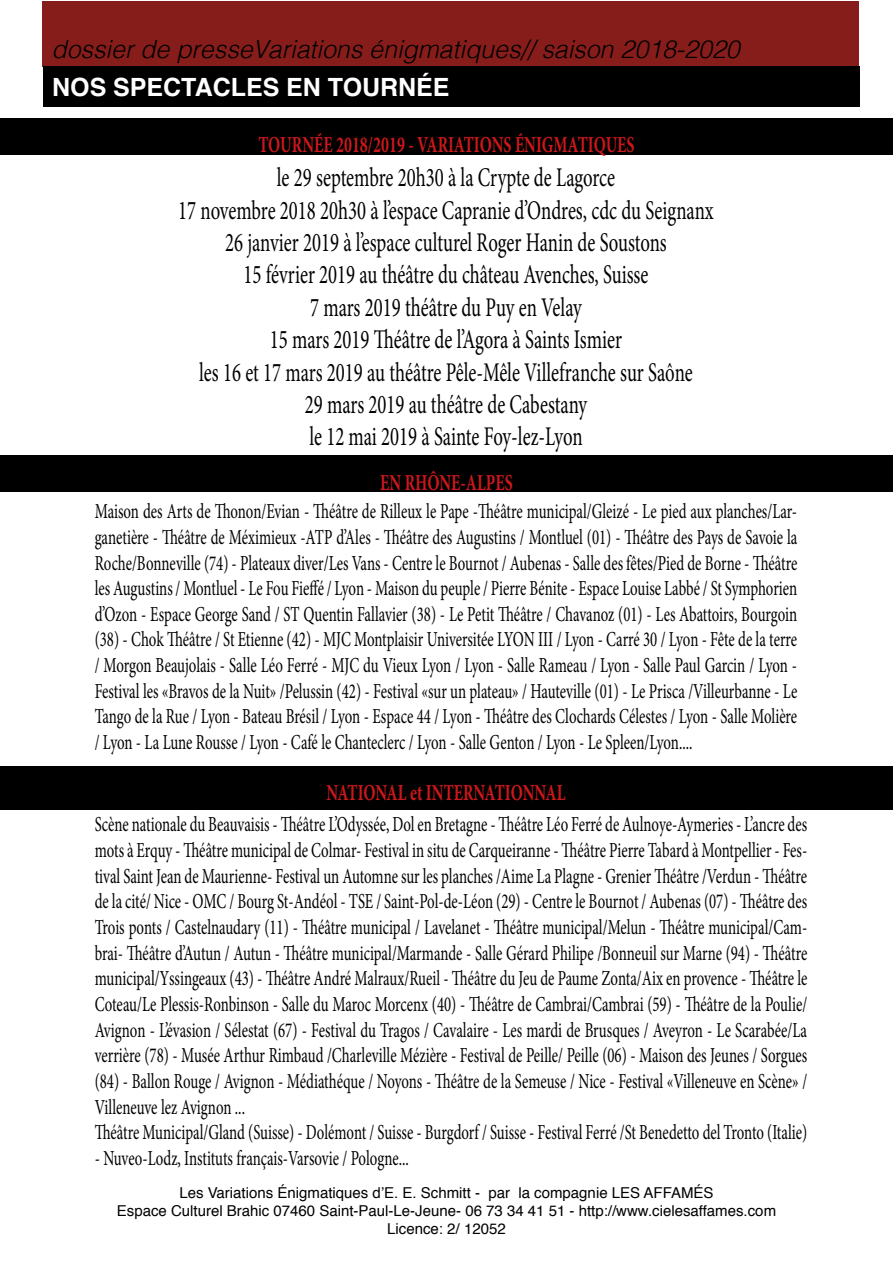
<style>
.page{position:relative;width:893px;height:1263px;background:#fff}
.page>*{position:absolute;margin:0;border:0;box-sizing:border-box;transform-origin:0 0}
.t1{font:27px/32.4px "Minion Pro";color:#000;text-align:center;scale:.69 1}
.t2{font:italic 300 25.05px "Helvetica";color:#000}
.t3{font:700 25.05px "Helvetica";color:#fff}
.t4{font:700 22.95px "Minion Pro";color:#cd171a;scale:.69 1}
.t5{font:21.3px/25.7px "Minion Pro";color:#000;text-align:justify;scale:.69 1}
.t6{font:15px/18px "Helvetica";color:#000;text-align:center}
</style>
<div class="page">
<div style="left:43px;top:1px;width:816px;height:65px;background:#861d1b"></div>
<div style="left:43px;top:66px;width:817px;height:41px;background:#000"></div>
<div style="left:0;top:455px;width:893px;height:37px;background:#000"></div>
<div style="left:0;top:766px;width:892px;height:43px;background:#000"></div>
<div style="left:0;top:118px;width:893px;height:37px;background:#000"></div>
<p class="t2" style="left:52px;top:27px;width:690px">dossier de presseVariations énigmatiques// saison 2018-2020</p>
<p class="t3" style="left:52px;top:67px;width:399px">NOS SPECTACLES EN TOURNÉE</p>
<p class="t4" style="left:258px;top:129px;width:547px">TOURNÉE 2018/2019 - VARIATIONS ÉNIGMATIQUES</p>
<p class="t1" style="left:178px;top:161px;width:778px">le 29 septembre 20h30 à la Crypte de Lagorce<br>17 novembre 2018 20h30 à l’espace Capranie d’Ondres, cdc du Seignanx 26 janvier 2019 à l’espace culturel Roger Hanin de Soustons<br>15 février 2019 au théâtre du château Avenches, Suisse<br>7 mars 2019 théâtre du Puy en Velay<br>15 mars 2019 Théâtre de l’Agora à Saints Ismier<br>les 16 et 17 mars 2019 au théâtre Pêle-Mêle Villefranche sur Saône<br>29 mars 2019 au théâtre de Cabestany<br>le 12 mai 2019 à Sainte Foy-lez-Lyon</p>
<p class="t4" style="left:380px;top:466px;width:193px">EN RHÔNE-ALPES</p>
<p class="t5" style="left:95px;top:499px;width:1020px">Maison des Arts de Thonon/Evian - Théâtre de Rilleux le Pape -Théâtre municipal/Gleizé - Le pied aux planches/Lar&shy;ganetière - Théâtre de Méximieux -ATP d’Ales - Théâtre des Augustins / Montluel (01) - Théâtre des Pays de Savoie la Roche/Bonneville (74) - Plateaux diver/Les Vans - Centre le Bournot / Aubenas - Salle des fêtes/Pied de Borne - Théâtre les Augustins / Montluel - Le Fou Fieffé / Lyon - Maison du peuple / Pierre Bénite - Espace Louise Labbé / St Symphorien d’Ozon - Espace George Sand / ST Quentin Fallavier (38) - Le Petit Théâtre / Chavanoz (01) - Les Abattoirs, Bourgoin (38) - Chok Théâtre / St Etienne (42) - MJC Montplaisir Universitée LYON III / Lyon - Carré 30 / Lyon - Fête de la terre / Morgon Beaujolais - Salle Léo Ferré - MJC du Vieux Lyon / Lyon - Salle Rameau / Lyon - Salle Paul Garcin / Lyon - Festival les «Bravos de la Nuit» /Pelussin (42) - Festival «sur un plateau» / Hauteville (01) - Le Prisca /Villeurbanne - Le Tango de la Rue / Lyon - Bateau Brésil / Lyon - Espace 44 / Lyon - Théâtre des Clochards Célestes / Lyon - Salle Molière / Lyon - La Lune Rousse / Lyon - Café le Chanteclerc / Lyon - Salle Genton / Lyon - Le Spleen/Lyon....</p>
<p class="t4" style="left:326px;top:777px;width:348px">NATIONAL et INTERNATIONNAL</p>
<p class="t5" style="left:95px;top:812px;width:1034px;text-align:left">Scène nationale du Beauvaisis - Théâtre L’Odyssée, Dol en Bretagne - Théâtre Léo Ferré de Aulnoye-Aymeries - L’ancre des mots à Erquy - Théâtre municipal de Colmar- Festival in situ de Carqueiranne - Théâtre Pierre Tabard à Montpellier - Fes&shy;tival Saint Jean de Maurienne- Festival un Automne sur les planches /Aime La Plagne - Grenier Théâtre /Verdun - Théâtre de la cité/ Nice - OMC / Bourg St-Andéol - TSE / Saint-Pol-de-Léon (29) - Centre le Bournot / Aubenas (07) - Théâtre des Trois ponts / Castelnaudary (11) - Théâtre municipal / Lavelanet - Théâtre municipal/Melun - Théâtre municipal/Cam&shy;brai- Théâtre d’Autun / Autun - Théâtre municipal/Marmande - Salle Gérard Philipe /Bonneuil sur Marne (94) - Théâtre municipal/Yssingeaux (43) - Théâtre André Malraux/Rueil - Théâtre du Jeu de Paume Zonta/Aix en provence - Théâtre le Coteau/Le Plessis-Ronbinson - Salle du Maroc Morcenx (40) - Théâtre de Cambrai/Cambrai (59) - Théâtre de la Poulie/ Avignon - L’évasion / Sélestat (67) - Festival du Tragos / Cavalaire - Les mardi de Brusques / Aveyron - Le Scarabée/La verrière (78) - Musée Arthur Rimbaud /Charleville Mézière - Festival de Peille/ Peille (06) - Maison des Jeunes / Sorgues (84) - Ballon Rouge / Avignon - Médiathéque / Noyons - Théâtre de la Semeuse / Nice - Festival «Villeneuve en Scène» / Villeneuve lez Avignon ...<br>Théâtre Municipal/Gland (Suisse) - Dolémont / Suisse - Burgdorf / Suisse - Festival Ferré /St Benedetto del Tronto (Italie)</p>
<p class="t5" style="left:95px;top:1145px;width:457px">- Nuveo-Lodz, Instituts français-Varsovie / Pologne...</p>
<p class="t6" style="left:117px;top:1184px;width:661px">Les Variations Énigmatiques d’E. E. Schmitt - par la compagnie LES AFFAMÉS<br>Espace Culturel Brahic 07460 Saint-Paul-Le-Jeune- 06 73 34 41 51 - http://www.cielesaffames.com<br>Licence: 2/ 12052</p>
</div>
